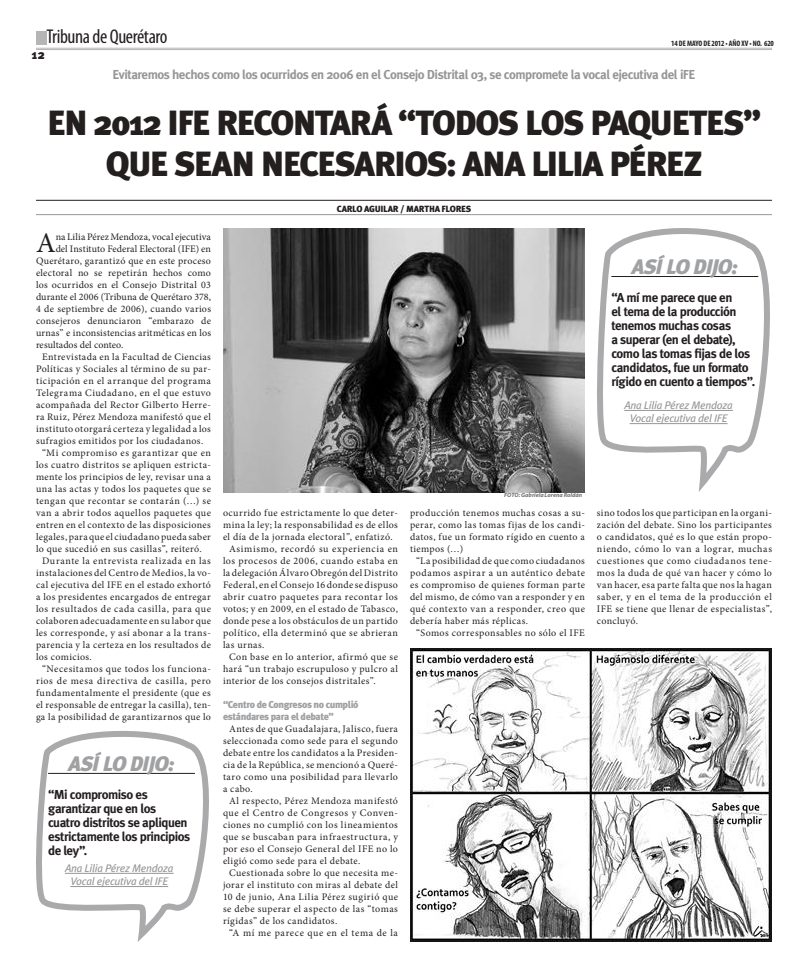
<style>
.page{position:relative;width:808px;height:978px;background:#fff}
.page>*{position:absolute;margin:0;border:0;box-sizing:border-box;transform-origin:0 0}
.t1{font:900 35px/41px "Meta Plus";letter-spacing:-.045em;color:#241f1f;text-align:center}
.t2{font:28.5px "Minion Pro";color:#241f1f}
.t3{font:italic 900 21px "Meta Plus";letter-spacing:-.045em;color:#a0a1a3}
.t4{font:condensed 20px "Myriad Pro";letter-spacing:-.02em;color:#241f1f}
.t5{font:700 13px/14px "Meta Plus";letter-spacing:-.04em;color:#241f1f}
.t6{font:700 13px "Meta Plus";letter-spacing:-.035em;color:#969698}
.t7{font:900 12.9px "Meta Plus";color:#241f1f}
.t8{font:italic 11px/13.2px "Meta Plus";letter-spacing:-.02em;color:#969698;text-align:center}
.t9{font:10px/12px "Minion Pro";letter-spacing:.04em;color:#241f1f;text-align:justify}
.t10{font:10px "Minion Pro";letter-spacing:.005em;color:#241f1f}
.t11{font:10px "Minion Pro";color:#241f1f}
.t12{font:900 10px/12px "Meta Plus";letter-spacing:-.035em;color:#a0a1a3}
.t13{font:10px "Minion Pro";letter-spacing:.015em;color:#241f1f}
.t14{font:10px "Minion Pro";letter-spacing:.06em;color:#241f1f}
.t15{font:10px "Minion Pro";letter-spacing:.065em;color:#241f1f}
.t16{font:900 9px "Meta Plus Lining";letter-spacing:-.025em;color:#241f1f}
.t17{font:700 condensed 7.9px "Myriad Pro";letter-spacing:-.015em;color:#241f1f}
.t18{font:italic 700 6px "Myriad Pro";color:#717072}
</style>
<div class="page">
<hr style="left:36px;top:48px;width:736px;height:1px;background:#b5b5b6">
<hr style="left:36px;top:49px;width:736px;height:1px;background:#b5b5b6">
<div style="left:36px;top:31px;width:10px;height:14px;background:#b5b5b6"></div>
<hr style="left:36px;top:214px;width:736px;height:1px;background:#969698">
<hr style="left:36px;top:200px;width:736px;height:1px;background:#241f1f">
<svg style="left:36px;top:731px;width:173px;height:209px"></svg>
<hr style="left:48px;top:773px;width:147px;height:1px;background:#241f1f">
<hr style="left:65px;top:873px;width:109px;height:1px;background:#969698">
<hr style="left:70px;top:886px;width:98px;height:1px;background:#969698">
<svg style="left:597px;top:228px;width:173px;height:261px"></svg>
<hr style="left:611px;top:276px;width:147px;height:1px;background:#241f1f">
<hr style="left:624px;top:410px;width:109px;height:1px;background:#969698">
<hr style="left:630px;top:423px;width:97px;height:1px;background:#969698">
<img style="left:410px;top:648px;width:362px;height:294px">
<img style="left:223px;top:228px;width:362px;height:264px">
<h3 class="t4" style="left:47px;top:25px;width:122px">Tribuna de Querétaro</h3>
<p class="t7" style="left:32px;top:47px;width:14px">12</p>
<p class="t17" style="left:671px;top:38px;width:104px">14 DE MAYO DE 2012 • AÑO XV • NO. 620</p>
<h3 class="t6" style="left:112px;top:67px;width:584px">Evitaremos hechos como los ocurridos en 2006 en el Consejo Distrital 03, se compromete la vocal ejecutiva del iFE</h3>
<h1 class="t1" style="left:47px;top:102px;width:715px">EN 2012 IFE RECONTARÁ “TODOS LOS PAQUETES”<br>QUE SEAN NECESARIOS: ANA LILIA PÉREZ</h1>
<h2 class="t2" style="left:36px;top:224px;width:21px">A</h2>
<p class="t10" style="left:56px;top:230px;width:157px">na Lilia Pérez Mendoza, vocal ejecutiva</p>
<p class="t10" style="left:56px;top:242px;width:157px">del Instituto Federal Electoral (IFE) en</p>
<p class="t9" style="left:36px;top:255px;width:176px">Querétaro, garantizó que en este proceso</p>
<p class="t9" style="left:36px;top:267px;width:176px">electoral no se repetirán hechos como</p>
<p class="t9" style="left:36px;top:279px;width:176px">los ocurridos en el Consejo Distrital 03</p>
<p class="t11" style="left:36px;top:290px;width:176px">durante el 2006 (Tribuna de Querétaro 378,</p>
<p class="t9" style="left:36px;top:303px;width:176px">4 de septiembre de 2006), cuando varios</p>
<p class="t9" style="left:36px;top:315px;width:176px">consejeros denunciaron “embarazo de</p>
<p class="t13" style="left:36px;top:326px;width:176px">urnas” e inconsistencias aritméticas en los</p>
<p class="t11" style="left:36px;top:338px;width:89px">resultados del conteo.</p>
<p class="t9" style="left:42px;top:351px;width:170px">Entrevistada en la Facultad de Ciencias</p>
<p class="t9" style="left:36px;top:363px;width:176px">Políticas y Sociales al término de su par-</p>
<p class="t9" style="left:36px;top:375px;width:176px">ticipación en el arranque del programa</p>
<p class="t9" style="left:36px;top:387px;width:176px">Telegrama Ciudadano, en el que estuvo</p>
<p class="t9" style="left:36px;top:399px;width:176px">acompañada del Rector Gilberto Herre-</p>
<p class="t9" style="left:36px;top:411px;width:176px">ra Ruiz, Pérez Mendoza manifestó que el</p>
<p class="t9" style="left:36px;top:423px;width:176px">instituto otorgará certeza y legalidad a los</p>
<p class="t9" style="left:36px;top:435px;width:169px">sufragios emitidos por los ciudadanos.</p>
<p class="t9" style="left:42px;top:447px;width:170px">“Mi compromiso es garantizar que en</p>
<p class="t9" style="left:36px;top:459px;width:176px">los cuatro distritos se apliquen estricta-</p>
<p class="t9" style="left:36px;top:471px;width:176px">mente los principios de ley, revisar una a</p>
<p class="t9" style="left:36px;top:483px;width:176px">una las actas y todos los paquetes que se</p>
<p class="t9" style="left:36px;top:495px;width:176px">tengan que recontar se contarán (…) se</p>
<p class="t9" style="left:36px;top:507px;width:176px">van a abrir todos aquellos paquetes que</p>
<p class="t9" style="left:36px;top:519px;width:176px">entren en el contexto de las disposiciones</p>
<p class="t9" style="left:36px;top:531px;width:176px">legales, para que el ciudadano pueda saber</p>
<p class="t9" style="left:36px;top:543px;width:167px">lo que sucedió en sus casillas”, reiteró.</p>
<p class="t14" style="left:42px;top:554px;width:170px">Durante la entrevista realizada en las</p>
<p class="t9" style="left:36px;top:567px;width:176px">instalaciones del Centro de Medios, la vo-</p>
<p class="t9" style="left:36px;top:579px;width:176px">cal ejecutiva del IFE en el estado exhortó</p>
<p class="t9" style="left:36px;top:591px;width:176px">a los presidentes encargados de entregar</p>
<p class="t9" style="left:36px;top:603px;width:176px">los resultados de cada casilla, para que</p>
<p class="t9" style="left:36px;top:615px;width:176px">colaboren adecuadamente en su labor que</p>
<p class="t9" style="left:36px;top:627px;width:176px">les corresponde, y así abonar a la trans-</p>
<p class="t9" style="left:36px;top:639px;width:176px">parencia y la certeza en los resultados de</p>
<p class="t9" style="left:36px;top:651px;width:57px">los comicios.</p>
<p class="t9" style="left:42px;top:663px;width:170px">“Necesitamos que todos los funciona-</p>
<p class="t15" style="left:36px;top:674px;width:176px">rios de mesa directiva de casilla, pero</p>
<p class="t9" style="left:36px;top:687px;width:176px">fundamentalmente el presidente (que es</p>
<p class="t9" style="left:36px;top:699px;width:176px">el responsable de entregar la casilla), ten-</p>
<p class="t9" style="left:36px;top:711px;width:176px">ga la posibilidad de garantizarnos que lo</p>
<h3 class="t3" style="left:69px;top:751px;width:107px">ASÍ LO DIJO:</h3>
<h3 class="t5" style="left:48px;top:787px;width:144px">“Mi compromiso es garantizar que en los cuatro distritos se apliquen estrictamente los principios de ley”.</h3>
<p class="t8" style="left:65px;top:861px;width:110px">Ana Lilia Pérez Mendoza<br>Vocal ejecutiva del IFE</p>
<p class="t16" style="left:337px;top:204px;width:136px">CARLO AGUILAR / MARTHA FLORES</p>
<p class="t18" style="left:504px;top:491px;width:80px">FOTO: Gabriela Lorena Roldán</p>
<p class="t9" style="left:223px;top:507px;width:176px">ocurrido fue estrictamente lo que deter-</p>
<p class="t9" style="left:223px;top:519px;width:176px">mina la ley; la responsabilidad es de ellos</p>
<p class="t9" style="left:223px;top:531px;width:171px">el día de la jornada electoral”, enfatizó.</p>
<p class="t9" style="left:229px;top:543px;width:170px">Asimismo, recordó su experiencia en</p>
<p class="t9" style="left:223px;top:555px;width:176px">los procesos de 2006, cuando estaba en</p>
<p class="t9" style="left:223px;top:567px;width:176px">la delegación Álvaro Obregón del Distrito</p>
<p class="t9" style="left:223px;top:579px;width:176px">Federal, en el Consejo 16 donde se dispuso</p>
<p class="t9" style="left:223px;top:591px;width:176px">abrir cuatro paquetes para recontar los</p>
<p class="t9" style="left:223px;top:603px;width:176px">votos; y en 2009, en el estado de Tabasco,</p>
<p class="t9" style="left:223px;top:615px;width:176px">donde pese a los obstáculos de un partido</p>
<p class="t9" style="left:223px;top:627px;width:176px">político, ella determinó que se abrieran</p>
<p class="t9" style="left:223px;top:639px;width:43px">las urnas.</p>
<p class="t9" style="left:229px;top:651px;width:170px">Con base en lo anterior, afirmó que se</p>
<p class="t9" style="left:223px;top:663px;width:176px">hará “un trabajo escrupuloso y pulcro al</p>
<p class="t9" style="left:223px;top:675px;width:154px">interior de los consejos distritales”.</p>
<p class="t12" style="left:223px;top:699px;width:137px">“CENTRO DE CONGRESOS NO CUMPLIÓ<br>ESTÁNDARES PARA EL DEBATE”</p>
<p class="t9" style="left:223px;top:723px;width:176px;text-indent:6px">Antes de que Guadalajara, Jalisco, fuera seleccionada como sede para el segundo debate entre los candidatos a la Presiden&shy;cia de la República, se mencionó a Queré&shy;taro como una posibilidad para llevarlo a cabo.</p>
<p class="t9" style="left:223px;top:795px;width:176px;text-indent:6px">Al respecto, Pérez Mendoza manifestó que el Centro de Congresos y Conven&shy;ciones no cumplió con los lineamientos que se buscaban para infraestructura, y por eso el Consejo General del IFE no lo eligió como sede para el debate.</p>
<p class="t9" style="left:223px;top:867px;width:176px;text-indent:6px">Cuestionada sobre lo que necesita me&shy;jorar el instituto con miras al debate del 10 de junio, Ana Lilia Pérez sugirió que se debe superar el aspecto de las “tomas rígidas” de los candidatos.</p>
<p class="t9" style="left:229px;top:927px;width:170px">“A mí me parece que en el tema de la</p>
<p class="t9" style="left:410px;top:507px;width:176px">producción tenemos muchas cosas a su&shy;perar, como las tomas fijas de los candi&shy;datos, fue un formato rígido en cuento a tiempos (…)</p>
<p class="t9" style="left:410px;top:555px;width:176px;text-indent:6px">“La posibilidad de que como ciudadanos podamos aspirar a un auténtico debate es compromiso de quienes forman parte del mismo, de cómo van a responder y en qué contexto van a responder, creo que debería haber más réplicas.</p>
<p class="t9" style="left:416px;top:627px;width:170px">“Somos corresponsables no sólo el IFE</p>
<h3 class="t3" style="left:632px;top:254px;width:107px">ASÍ LO DIJO:</h3>
<h3 class="t5" style="left:611px;top:290px;width:145px">“A mí me parece que en<br>el tema de la producción tenemos muchas cosas<br>a superar (en el debate), como las tomas fijas de los candidatos, fue un formato rígido en cuento a tiempos”.</h3>
<p class="t8" style="left:624px;top:398px;width:110px">Ana Lilia Pérez Mendoza<br>Vocal ejecutiva del IFE</p>
<p class="t9" style="left:597px;top:507px;width:177px">sino todos los que participan en la organi&shy;zación del debate. Sino los participantes o candidatos, qué es lo que están propo&shy;niendo, cómo lo van a lograr, muchas cuestiones que como ciudadanos tene&shy;mos la duda de qué van hacer y cómo lo van hacer, esa parte falta que nos la hagan saber, y en el tema de la producción el IFE se tiene que llenar de especialistas”, concluyó.</p>
</div>
